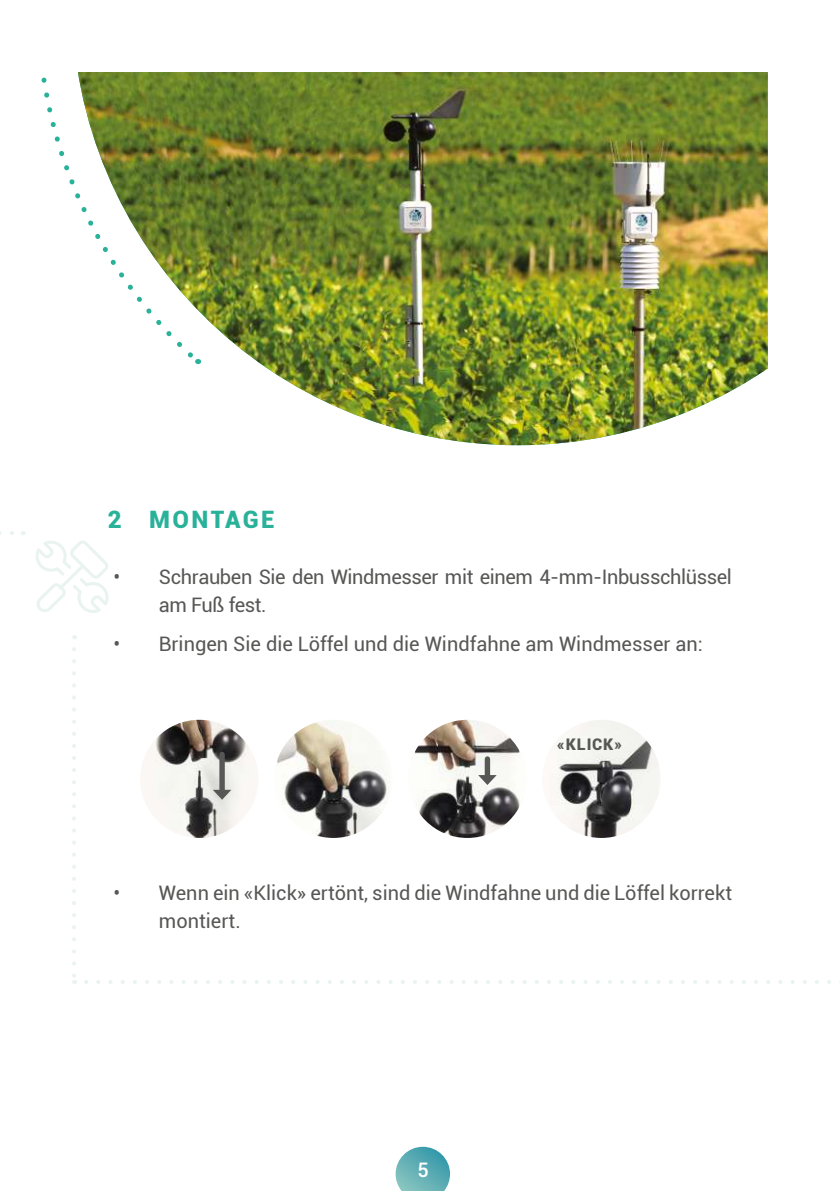
<style>
.page{position:relative;width:840px;height:1191px;background:#fff}
.page>*{position:absolute;margin:0;border:0;box-sizing:border-box;transform-origin:0 0}
.t1{font:900 24px "Roboto";letter-spacing:.095em;color:#2ab19a}
.t2{font:20px/28px "Roboto";color:#575756}
.t3{font:20px/28px "Roboto";letter-spacing:-.02em;color:#575756}
.t4{font:500 20px "Roboto";color:#fff}
.t5{font:900 16px "Roboto";letter-spacing:.05em;color:#575756}
</style>
<div class="page">
<img style="left:21px;top:72px;width:747px;height:912px">
<svg style="left:0;top:531px;width:14px;height:4px"></svg>
<svg style="left:36px;top:540px;width:73px;height:73px"></svg>
<svg style="left:72px;top:649px;width:4px;height:335px"></svg>
<svg style="left:86px;top:980px;width:754px;height:4px"></svg>
<img style="left:140px;top:720px;width:118px;height:118px;border-radius:59px">
<img style="left:274px;top:720px;width:118px;height:118px;border-radius:59px">
<img style="left:408px;top:720px;width:118px;height:118px;border-radius:59px">
<img style="left:542px;top:720px;width:118px;height:118px;border-radius:59px">
<div style="left:219px;top:754px;width:6px;height:37px;background:#575756"></div>
<svg style="left:213px;top:790px;width:18px;height:9px"></svg>
<div style="left:484px;top:759px;width:6px;height:18px;background:#575756"></div>
<svg style="left:478px;top:775px;width:18px;height:10px"></svg>
<svg style="left:395px;top:1146px;width:55px;height:45px"></svg>
<p class="t1" style="left:108px;top:502px;width:168px">2 ‧ MONTAGE</p>
<p class="t3" style="left:159px;top:562px;width:574px;text-indent:-45px">• Schrauben Sie den Windmesser mit einem 4-mm-Inbusschlüssel am Fuß fest.</p>
<p class="t2" style="left:113px;top:629px;width:590px">• Bringen Sie die Löffel und die Windfahne am Windmesser an:</p>
<p class="t5" style="left:556px;top:733px;width:67px">«KLICK»</p>
<p class="t2" style="left:159px;top:878px;width:574px;text-indent:-45px">• Wenn ein «Klick» ertönt, sind die Windfahne und die Löffel korrekt montiert.</p>
<p class="t4" style="left:417px;top:1155px;width:13px">5</p>
</div>
